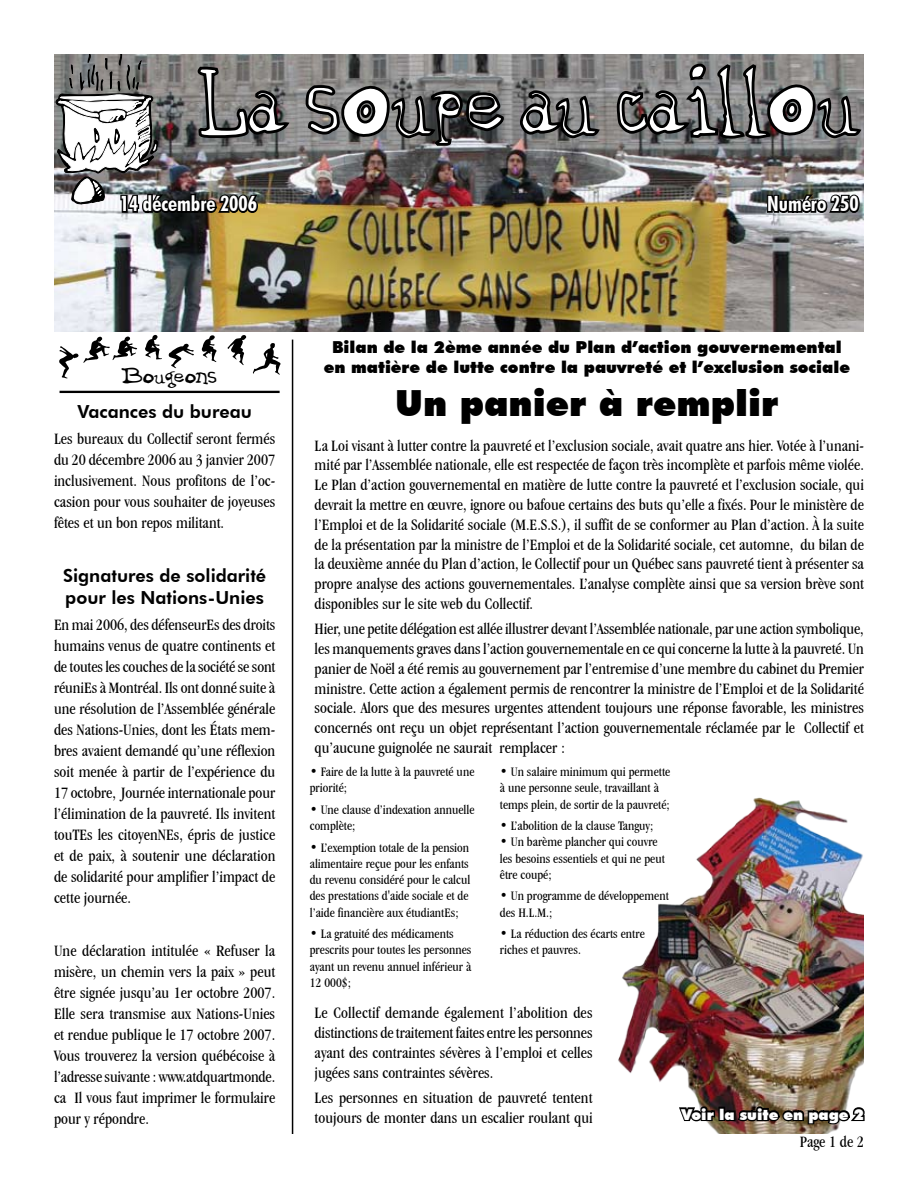
<style>
.page{position:relative;width:918px;height:1188px;background:#fff}
.page>*{position:absolute;margin:0;border:0;box-sizing:border-box;transform-origin:0 0}
.t1{font:49.95px "Swifty";color:#000;scale:1.13 1}
.t2{font:900 36px "Futura BT";color:#000}
.t3{font:700 condensed 21px "Futura BT";color:#fff}
.t4{font:18.75px "Garth Hand";color:#000;scale:1.14 1}
.t5{font:800 18px/21.6px "Futura BT";color:#000}
.t6{font:condensed 16.5px/21px "Garamond IT Cby BT";color:#000;text-align:justify}
.t7{font:900 16.5px/19.8px "Futura BT";color:#000;text-align:center}
.t8{font:900 15px "Futura BT";color:#fff}
.t9{font:condensed 13.5px/16.2px "Garamond IT Cby BT";color:#000}
</style>
<div class="page">
<img style="left:54px;top:54px;width:810px;height:278px">
<svg style="left:304px;top:73px;width:201px;height:74px;background:#767575"></svg>
<svg style="left:518px;top:73px;width:84px;height:67px;background:#707070"></svg>
<svg style="left:615px;top:62px;width:249px;height:78px;background:#7a7a7a"></svg>
<img style="left:55px;top:54px;width:236px;height:167px">
<svg style="left:766px;top:187px;width:96px;height:66px;background:#848687"></svg>
<hr style="left:60px;top:391px;width:220px;height:2px;background:#000">
<hr style="left:59px;top:526px;width:221px;height:1px;background:#000">
<hr style="left:292px;top:340px;width:1px;height:794px;background:#000">
<img style="left:618px;top:797px;width:246px;height:337px">
<img style="left:677px;top:1104px;width:188px;height:22px">
<p class="t3" style="left:120px;top:191px;width:139px">14 décembre 2006</p>
<p class="t3" style="left:767px;top:191px;width:93px">Numéro 250</p>
<h1 class="t1" style="left:54px;top:332px;width:204px">E F G H I J K M</h1>
<p class="t4" style="left:121px;top:366px;width:85px">Bougeons</p>
<p class="t5" style="left:77px;top:400px;width:176px">Vacances du bureau</p>
<p class="t6" style="left:54px;top:428px;width:223px">Les bureaux du Collectif seront fermés du 20 décembre 2006 au 3 janvier 2007 inclusivement. Nous profitons de l’oc&shy;casion pour vous souhaiter de joyeuses fêtes et un bon repos militant.</p>
<p class="t5" style="left:63px;top:565px;width:205px">Signatures de solidarité pour les Nations-Unies</p>
<p class="t6" style="left:54px;top:614px;width:223px">En mai 2006, des défenseurEs des droits humains venus de quatre continents et de toutes les couches de la société se sont réuniEs à Montréal. Ils ont donné suite à une résolution de l’Assemblée générale des Nations-Unies, dont les États mem&shy;bres avaient demandé qu’une réflexion soit menée à partir de l’expérience du 17 octobre, Journée internationale pour l’élimination de la pauvreté. Ils invitent touTEs les citoyenNEs, épris de justice et de paix, à soutenir une déclaration de solidarité pour amplifier l’impact de cette journée.</p>
<p class="t6" style="left:54px;top:940px;width:223px">Une déclaration intitulée « Refuser la misère, un chemin vers la paix » peut être signée jusqu’au 1er octobre 2007.<br>Elle sera transmise aux Nations-Unies et rendue publique le 17 octobre 2007.<br>Vous trouverez la version québécoise à l’adresse suivante : www.atdquartmonde. ca Il vous faut imprimer le formulaire pour y répondre.</p>
<h1 class="t1" style="left:54px;top:465px;width:204px">E F G H I J K M</h1>
<p class="t4" style="left:72px;top:504px;width:181px">Les nouvelles courent</p>
<p class="t7" style="left:324px;top:337px;width:528px">Bilan de la 2ème année du Plan d’action gouvernemental en matière de lutte contre la pauvreté et l’exclusion sociale</p>
<h2 class="t2" style="left:395px;top:381px;width:385px">Un panier à remplir</h2>
<p class="t6" style="left:315px;top:435px;width:551px;line-height:19.8px">La Loi visant à lutter contre la pauvreté et l’exclusion sociale, avait quatre ans hier. Votée à l’unani&shy;mité par l’Assemblée nationale, elle est respectée de façon très incomplète et parfois même violée.<br>Le Plan d’action gouvernemental en matière de lutte contre la pauvreté et l’exclusion sociale, qui devrait la mettre en œuvre, ignore ou bafoue certains des buts qu’elle a fixés. Pour le ministère de l’Emploi et de la Solidarité sociale (M.E.S.S.), il suffit de se conformer au Plan d’action. À la suite de la présentation par la ministre de l’Emploi et de la Solidarité sociale, cet automne, du bilan de la deuxième année du Plan d’action, le Collectif pour un Québec sans pauvreté tient à présenter sa propre analyse des actions gouvernementales. L’analyse complète ainsi que sa version brève sont disponibles sur le site web du Collectif.</p>
<p class="t6" style="left:315px;top:619px;width:551px;line-height:19.8px">Hier, une petite délégation est allée illustrer devant l’Assemblée nationale, par une action symbolique, les manquements graves dans l’action gouvernementale en ce qui concerne la lutte à la pauvreté. Un panier de Noël a été remis au gouvernement par l’entremise d’une membre du cabinet du Premier ministre. Cette action a également permis de rencontrer la ministre de l’Emploi et de la Solidarité sociale. Alors que des mesures urgentes attendent toujours une réponse favorable, les ministres concernés ont reçu un objet représentant l’action gouvernementale réclamée par le Collectif et qu’aucune guignolée ne saurait remplacer :</p>
<p class="t9" style="left:310px;top:764px;width:166px">• Faire de la lutte à la pauvreté une priorité;</p>
<p class="t9" style="left:310px;top:802px;width:166px">• Une clause d’indexation annuelle complète;</p>
<p class="t9" style="left:310px;top:839px;width:162px">• L’exemption totale de la pension alimentaire reçue pour les enfants du revenu considéré pour le calcul des prestations d'aide sociale et de l’aide financière aux étudiantEs;</p>
<p class="t9" style="left:310px;top:926px;width:163px">• La gratuité des médicaments prescrits pour toutes les personnes ayant un revenu annuel inférieur à<br>12 000$;</p>
<p class="t9" style="left:500px;top:764px;width:172px">• Un salaire minimum qui permette à une personne seule, travaillant à temps plein, de sortir de la pauvreté;</p>
<p class="t9" style="left:500px;top:818px;width:155px">• L’abolition de la clause Tanguy;</p>
<p class="t9" style="left:500px;top:834px;width:166px">• Un barème plancher qui couvre les besoins essentiels et qui ne peut être coupé;</p>
<p class="t9" style="left:500px;top:888px;width:170px">• Un programme de développement des H.L.M.;</p>
<p class="t9" style="left:500px;top:926px;width:146px">• La réduction des écarts entre riches et pauvres.</p>
<p class="t6" style="left:315px;top:1003px;width:280px;line-height:19.8px">Le Collectif demande également l’abolition des distinctions de traitement faites entre les personnes ayant des contraintes sévères à l’emploi et celles jugées sans contraintes sévères.</p>
<p class="t6" style="left:315px;top:1087px;width:280px;line-height:19.8px">Les personnes en situation de pauvreté tentent toujours de monter dans un escalier roulant qui</p>
<p class="t8" style="left:682px;top:1105px;width:184px">Voir la suite en page 2</p>
<p class="t6" style="left:800px;top:1131px;width:66px">Page 1 de 2</p>
</div>
